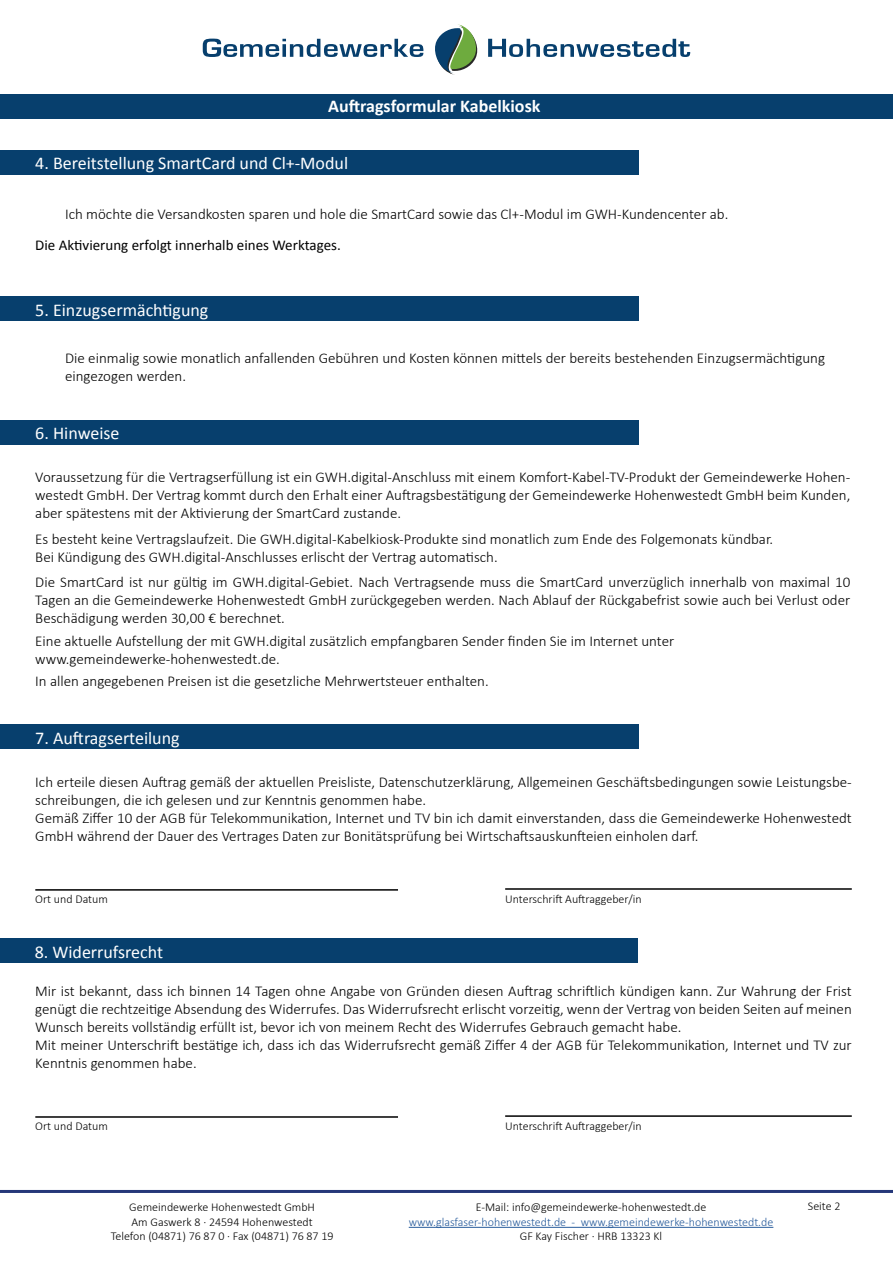
<style>
.page{position:relative;width:893px;height:1263px;background:#fff}
.page>*{position:absolute;margin:0;border:0;box-sizing:border-box;transform-origin:0 0}
.t1{font:18px "Calibri";color:#fff}
.t2{font:700 18px "Calibri";color:#fff}
.t3{font:300 15px/18px "Calibri";color:#000}
.t4{font:15px "Calibri";color:#000}
.t5{font:300 12px/14.4px "Calibri";color:#000;text-align:center}
.t6{font:300 12px "Calibri";color:#275b9b}
</style>
<div class="page">
<div style="left:0;top:94px;width:893px;height:24px;background:#073f6d"></div>
<hr style="left:409px;top:1227px;width:364px;height:1px;background:#275b9b">
<svg style="left:203px;top:38px;width:220px;height:19px"></svg>
<svg style="left:488px;top:39px;width:202px;height:18px"></svg>
<svg style="left:435px;top:24px;width:43px;height:51px"></svg>
<hr style="left:0;top:1190px;width:893px;height:3px;background:#253779">
<div style="left:0;top:150px;width:638px;height:24px;background:#073f6d"></div>
<div style="left:0;top:297px;width:638px;height:24px;background:#073f6d"></div>
<div style="left:0;top:420px;width:638px;height:24px;background:#073f6d"></div>
<div style="left:0;top:725px;width:638px;height:24px;background:#073f6d"></div>
<div style="left:0;top:939px;width:638px;height:24px;background:#073f6d"></div>
<hr style="left:35px;top:889px;width:363px;height:2px;background:#000">
<hr style="left:35px;top:1116px;width:363px;height:2px;background:#000">
<hr style="left:505px;top:888px;width:347px;height:2px;background:#000">
<hr style="left:505px;top:1115px;width:347px;height:2px;background:#000">
<p class="t2" style="left:328px;top:95px;width:214px">Auftragsformular Kabelkiosk</p>
<p class="t1" style="left:35px;top:152px;width:314px">4. Bereitstellung SmartCard und Cl+-Modul</p>
<p class="t3" style="left:65px;top:204px;width:665px">Ich möchte die Versandkosten sparen und hole die SmartCard sowie das Cl+-Modul im GWH-Kundencenter ab.</p>
<p class="t4" style="left:35px;top:235px;width:307px">Die Aktivierung erfolgt innerhalb eines Werktages.</p>
<p class="t1" style="left:35px;top:298px;width:175px">5. Einzugsermächtigung</p>
<p class="t3" style="left:65px;top:348px;width:761px">Die einmalig sowie monatlich anfallenden Gebühren und Kosten können mittels der bereits bestehenden Einzugsermächtigung eingezogen werden.</p>
<p class="t1" style="left:35px;top:422px;width:86px">6. Hinweise</p>
<p class="t3" style="left:35px;top:467px;width:816px;text-align:justify">Voraussetzung für die Vertragserfüllung ist ein GWH.digital-Anschluss mit einem Komfort-Kabel-TV-Produkt der Gemeindewerke Hohen&shy;westedt GmbH. Der Vertrag kommt durch den Erhalt einer Auftragsbestätigung der Gemeindewerke Hohenwestedt GmbH beim Kunden, aber spätestens mit der Aktivierung der SmartCard zustande.</p>
<p class="t3" style="left:35px;top:529px;width:739px">Es besteht keine Vertragslaufzeit. Die GWH.digital-Kabelkiosk-Produkte sind monatlich zum Ende des Folgemonats kündbar.<br>Bei Kündigung des GWH.digital-Anschlusses erlischt der Vertrag automatisch.</p>
<p class="t3" style="left:35px;top:572px;width:816px;text-align:justify">Die SmartCard ist nur gültig im GWH.digital-Gebiet. Nach Vertragsende muss die SmartCard unverzüglich innerhalb von maximal 10<br>Tagen an die Gemeindewerke Hohenwestedt GmbH zurückgegeben werden. Nach Ablauf der Rückgabefrist sowie auch bei Verlust oder Beschädigung werden 30,00 € berechnet.</p>
<p class="t3" style="left:35px;top:631px;width:640px">Eine aktuelle Aufstellung der mit GWH.digital zusätzlich empfangbaren Sender finden Sie im Internet unter www.gemeindewerke-hohenwestedt.de.</p>
<p class="t3" style="left:35px;top:671px;width:455px">In allen angegebenen Preisen ist die gesetzliche Mehrwertsteuer enthalten.</p>
<p class="t1" style="left:35px;top:726px;width:146px">7. Auftragserteilung</p>
<p class="t3" style="left:35px;top:773px;width:818px">Ich erteile diesen Auftrag gemäß der aktuellen Preisliste, Datenschutzerklärung, Allgemeinen Geschäftsbedingungen sowie Leistungsbe&shy;schreibungen, die ich gelesen und zur Kenntnis genommen habe.<br>Gemäß Ziffer 10 der AGB für Telekommunikation, Internet und TV bin ich damit einverstanden, dass die Gemeindewerke Hohenwestedt GmbH während der Dauer des Vertrages Daten zur Bonitätsprüfung bei Wirtschaftsauskunfteien einholen darf.</p>
<p class="t5" style="left:35px;top:891px;width:74px">Ort und Datum</p>
<p class="t1" style="left:35px;top:940px;width:130px">8. Widerrufsrecht</p>
<p class="t5" style="left:505px;top:891px;width:138px">Unterschrift Auftraggeber/in</p>
<p class="t3" style="left:35px;top:981px;width:818px">Mir ist bekannt, dass ich binnen 14 Tagen ohne Angabe von Gründen diesen Auftrag schriftlich kündigen kann. Zur Wahrung der Frist genügt die rechtzeitige Absendung des Widerrufes. Das Widerrufsrecht erlischt vorzeitig, wenn der Vertrag von beiden Seiten auf meinen Wunsch bereits vollständig erfüllt ist, bevor ich von meinem Recht des Widerrufes Gebrauch gemacht habe.<br>Mit meiner Unterschrift bestätige ich, dass ich das Widerrufsrecht gemäß Ziffer 4 der AGB für Telekommunikation, Internet und TV zur Kenntnis genommen habe.</p>
<p class="t5" style="left:35px;top:1118px;width:74px">Ort und Datum</p>
<p class="t5" style="left:505px;top:1118px;width:138px">Unterschrift Auftraggeber/in</p>
<p class="t5" style="left:111px;top:1199px;width:224px">Gemeindewerke Hohenwestedt GmbH<br>Am Gaswerk 8 · 24594 Hohenwestedt<br>Telefon (04871) 76 87 0 · Fax (04871) 76 87 19</p>
<p class="t5" style="left:476px;top:1199px;width:232px">E-Mail: info@gemeindewerke-hohenwestedt.de</p>
<p class="t6" style="left:409px;top:1214px;width:366px">www.glasfaser-hohenwestedt.de - www.gemeindewerke-hohenwestedt.de</p>
<p class="t5" style="left:520px;top:1228px;width:144px">GF Kay Fischer · HRB 13323 Kl</p>
<p class="t5" style="left:808px;top:1198px;width:34px">Seite 2</p>
</div>
